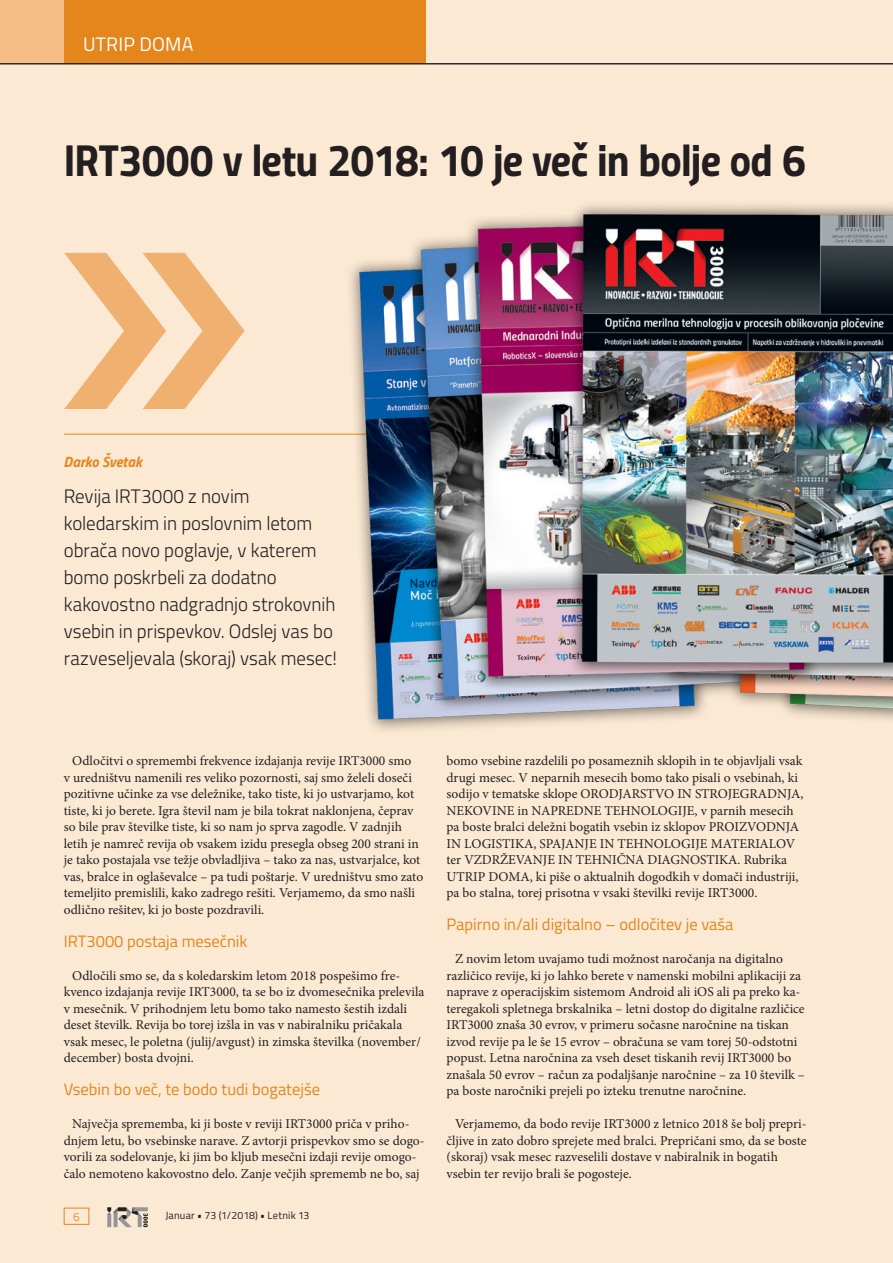
<style>
.page{position:relative;width:893px;height:1263px;background:#fbe9d4}
.page>*{position:absolute;margin:0;border:0;box-sizing:border-box;transform-origin:0 0}
.t1{font:45px "Titillium Bold Upright";letter-spacing:-.02em;color:#231f20}
.t2{font:300 19.5px/27px "Titillium";color:#231f20}
.t3{font:19.5px "Titillium";letter-spacing:.01em;color:#fff}
.t4{font:16.5px "Titillium";color:#e4861b}
.t5{font:italic 700 15px "Titillium";color:#e4861b}
.t6{font:13.5px/16.5px "Minion Pro";color:#231f20}
.t7{font:300 12px "Titillium";color:#e4861b}
.t8{font:10.5px "Titillium";letter-spacing:.015em;color:#231f20}
</style>
<div class="page">
<svg style="left:107px;top:1207px;width:41px;height:20px"></svg>
<div style="left:64px;top:1208px;width:25px;height:17px;border:1px solid #e4861b"></div>
<div style="left:0;top:0;width:64px;height:64px;background:#f3bd84"></div>
<div style="left:64px;top:0;width:361px;height:64px;background:#e4861b"></div>
<hr style="left:64px;top:434px;width:584px;height:1px;background:#e4861b">
<img style="left:346px;top:204px;width:547px;height:526px">
<svg style="left:64px;top:253px;width:181px;height:156px"></svg>
<hr style="left:0;top:63px;width:893px;height:1px;background:#231f20">
<h2 class="t3" style="left:83px;top:30px;width:112px">Utrip doma</h2>
<h1 class="t1" style="left:64px;top:125px;width:744px">IRT3000 v letu 2018: 10 je več in bolje od 6</h1>
<p class="t5" style="left:64px;top:450px;width:80px">Darko Švetak</p>
<h2 class="t2" style="left:64px;top:482px;width:275px">Revija IRT3000 z novim koledarskim in poslovnim letom obrača novo poglavje, v katerem bomo poskrbeli za dodatno kakovostno nadgradnjo strokovnih vsebin in prispevkov. Odslej vas bo razveseljevala (skoraj) vsak mesec!</h2>
<p class="t6" style="left:64px;top:753px;width:361px;text-indent:9px">Odločitvi o spremembi frekvence izdajanja revije IRT3000 smo<br>v uredništvu namenili res veliko pozornosti, saj smo želeli doseči pozitivne učinke za vse deležnike, tako tiste, ki jo ustvarjamo, kot tiste, ki jo berete. Igra števil nam je bila tokrat naklonjena, čeprav so bile prav številke tiste, ki so nam jo sprva zagodle. V zadnjih letih je namreč revija ob vsakem izidu presegla obseg 200 strani in je tako postajala vse težje obvladljiva – tako za nas, ustvarjalce, kot vas, bralce in oglaševalce – pa tudi poštarje. V uredništvu smo zato temeljito premislili, kako zadrego rešiti. Verjamemo, da smo našli odlično rešitev, ki jo boste pozdravili.</p>
<p class="t4" style="left:64px;top:929px;width:185px">IRT3000 postaja mesečnik</p>
<p class="t6" style="left:64px;top:967px;width:362px;text-indent:9px">Odločili smo se, da s koledarskim letom 2018 pospešimo fre&shy;kvenco izdajanja revije IRT3000, ta se bo iz dvomesečnika prelevila v mesečnik. V prihodnjem letu bomo tako namesto šestih izdali deset številk. Revija bo torej izšla in vas v nabiralniku pričakala vsak mesec, le poletna (julij/avgust) in zimska številka (november/ december) bosta dvojni.</p>
<p class="t4" style="left:64px;top:1077px;width:258px">Vsebin bo več, te bodo tudi bogatejše</p>
<p class="t6" style="left:64px;top:1116px;width:362px;text-indent:9px">Največja sprememba, ki ji boste v reviji IRT3000 priča v priho&shy;dnjem letu, bo vsebinske narave. Z avtorji prispevkov smo se dogo&shy;vorili za sodelovanje, ki jim bo kljub mesečni izdaji revije omogo&shy;čalo nemoteno kakovostno delo. Zanje večjih sprememb ne bo, saj</p>
<p class="t7" style="left:73px;top:1208px;width:8px">6</p>
<p class="t8" style="left:165px;top:1208px;width:146px">Januar • 73 (1/2018) • Letnik 13</p>
<p class="t6" style="left:446px;top:753px;width:358px">bomo vsebine razdelili po posameznih sklopih in te objavljali vsak drugi mesec. V neparnih mesecih bomo tako pisali o vsebinah, ki sodijo v tematske sklope ORODJARSTVO IN STROJEGRADNJA, NEKOVINE in NAPREDNE TEHNOLOGIJE, v parnih mesecih pa boste bralci deležni bogatih vsebin iz sklopov PROIZVODNJA IN LOGISTIKA, SPAJANJE IN TEHNOLOGIJE MATERIALOV ter VZDRŽEVANJE IN TEHNIČNA DIAGNOSTIKA. Rubrika UTRIP DOMA, ki piše o aktualnih dogodkih v domači industriji, pa bo stalna, torej prisotna v vsaki številki revije IRT3000.</p>
<p class="t4" style="left:446px;top:912px;width:288px">Papirno in/ali digitalno – odločitev je vaša</p>
<p class="t6" style="left:446px;top:951px;width:360px;text-indent:9px">Z novim letom uvajamo tudi možnost naročanja na digitalno različico revije, ki jo lahko berete v namenski mobilni aplikaciji za naprave z operacijskim sistemom Android ali iOS ali pa preko ka&shy;teregakoli spletnega brskalnika – letni dostop do digitalne različice IRT3000 znaša 30 evrov, v primeru sočasne naročnine na tiskan izvod revije pa le še 15 evrov – obračuna se vam torej 50-odstotni popust. Letna naročnina za vseh deset tiskanih revij IRT3000 bo znašala 50 evrov – račun za podaljšanje naročnine – za 10 številk – pa boste naročniki prejeli po izteku trenutne naročnine.</p>
<p class="t6" style="left:446px;top:1116px;width:362px;text-indent:9px">Verjamemo, da bodo revije IRT3000 z letnico 2018 še bolj prepri&shy;čljive in zato dobro sprejete med bralci. Prepričani smo, da se boste (skoraj) vsak mesec razveselili dostave v nabiralnik in bogatih vsebin ter revijo brali še pogosteje.</p>
</div>
